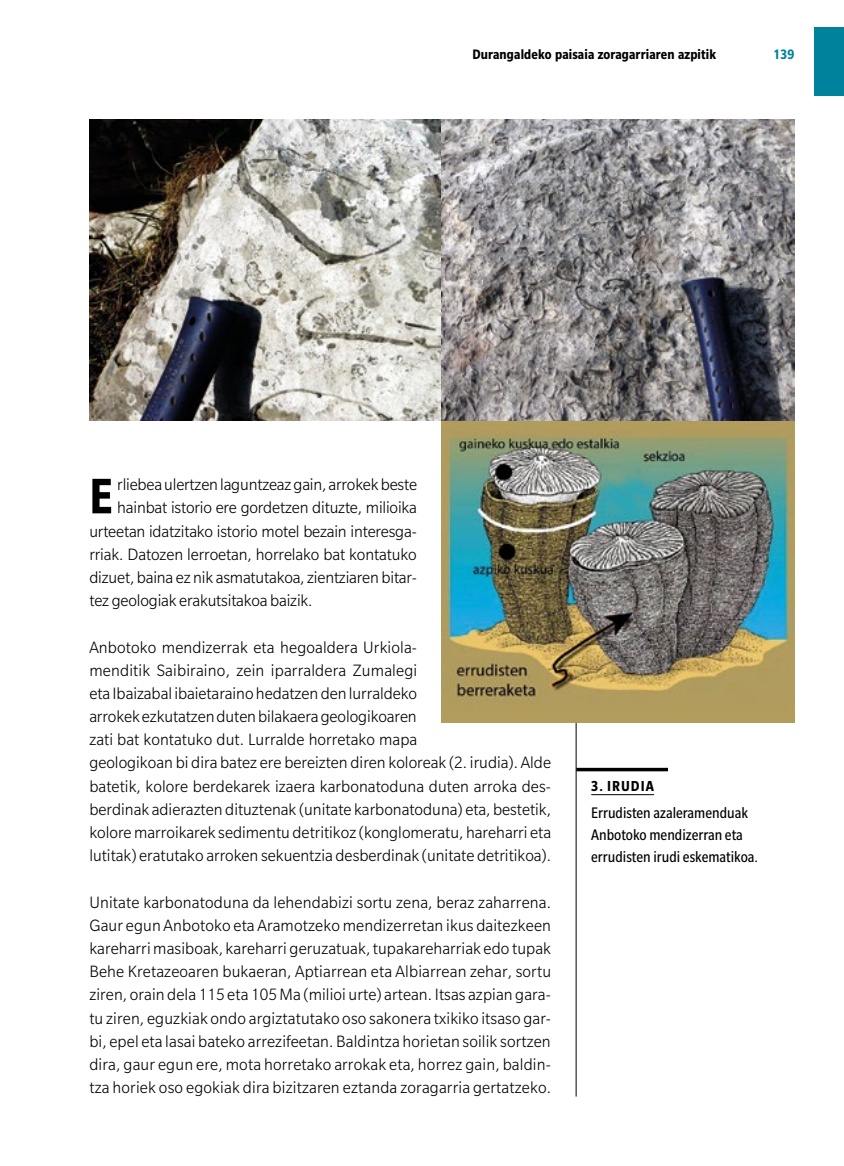
<style>
.page{position:relative;width:844px;height:1166px;background:#fff}
.page>*{position:absolute;margin:0;border:0;box-sizing:border-box;transform-origin:0 0}
.t1{font:700 condensed 54.43px "Slate Pro";color:#000;scale:.96 1}
.t2{font:300 17.85px/23.1px "Slate Pro";color:#000;scale:.96 1}
.t3{font:condensed 16.62px/21.9px "Slate Pro";color:#000}
.t4{font:700 condensed 15.75px "Slate Pro";color:#000}
.t5{font:700 condensed 14.88px "Slate Pro";letter-spacing:.01em;color:#000}
.t6{font:700 condensed 14.88px "Slate Pro";color:#00819c}
</style>
<div class="page">
<hr style="left:576px;top:768px;width:91px;height:3px;background:#000">
<hr style="left:591px;top:794px;width:63px;height:1px;background:#000">
<hr style="left:575px;top:119px;width:1px;height:977px;background:#000">
<img style="left:441px;top:420px;width:353px;height:302px">
<img style="left:89px;top:119px;width:705px;height:301px">
<div style="left:814px;top:28px;width:29px;height:68px;background:#00819c"></div>
<p class="t5" style="left:472px;top:47px;width:245px">Durangaldeko paisaia zoragarriaren azpitik</p>
<p class="t6" style="left:773px;top:47px;width:22px">139</p>
<h1 class="t1" style="left:89px;top:467px;width:26px">E</h1>
<p class="t2" style="left:117px;top:473px;width:313px">rliebea ulertzen laguntzeaz gain, arrokek beste</p>
<p class="t2" style="left:117px;top:496px;width:313px">hainbat istorio ere gordetzen dituzte, milioika</p>
<p class="t2" style="left:89px;top:519px;width:343px">urteetan idatzitako istorio motel bezain interesga-</p>
<p class="t2" style="left:89px;top:542px;width:342px">rriak. Datozen lerroetan, horrelako bat kontatuko</p>
<p class="t2" style="left:89px;top:566px;width:343px">dizuet, baina ez nik asmatutakoa, zientziaren bitar-</p>
<p class="t2" style="left:89px;top:589px;width:234px">tez geologiak erakutsitakoa baizik.</p>
<p class="t2" style="left:89px;top:635px;width:482px">Anbotoko mendizerrak eta hegoaldera Urkiola-<br>menditik Saibiraino, zein iparraldera Zumalegi<br>eta Ibaizabal ibaietaraino hedatzen den lurraldeko<br>arrokek ezkutatzen duten bilakaera geologikoaren<br>zati bat kontatuko dut. Lurralde horretako mapa<br>geologikoan bi dira batez ere bereizten diren koloreak (2. irudia). Alde batetik, kolore berdekarek izaera karbonatoduna duten arroka des&shy;berdinak adierazten dituztenak (unitate karbonatoduna) eta, bestetik, kolore marroikarek sedimentu detritikoz (konglomeratu, hareharri eta lutitak) eratutako arroken sekuentzia desberdinak (unitate detritikoa).</p>
<p class="t2" style="left:89px;top:890px;width:482px;text-align:justify">Unitate karbonatoduna da lehendabizi sortu zena, beraz zaharrena.<br>Gaur egun Anbotoko eta Aramotzeko mendizerretan ikus daitezkeen kareharri masiboak, kareharri geruzatuak, tupakareharriak edo tupak Behe Kretazeoaren bukaeran, Aptiarrean eta Albiarrean zehar, sortu ziren, orain dela 115 eta 105 Ma (milioi urte) artean. Itsas azpian gara&shy;tu ziren, eguzkiak ondo argiztatutako oso sakonera txikiko itsaso gar&shy;bi, epel eta lasai bateko arrezifeetan. Baldintza horietan soilik sortzen dira, gaur egun ere, mota horretako arrokak eta, horrez gain, baldin&shy;tza horiek oso egokiak dira bizitzaren eztanda zoragarria gertatzeko.</p>
<p class="t4" style="left:591px;top:778px;width:25px">3. irudia</p>
<p class="t3" style="left:591px;top:802px;width:168px">Errudisten azaleramenduak<br>Anbotoko mendizerran eta errudisten irudi eskematikoa.</p>
</div>
